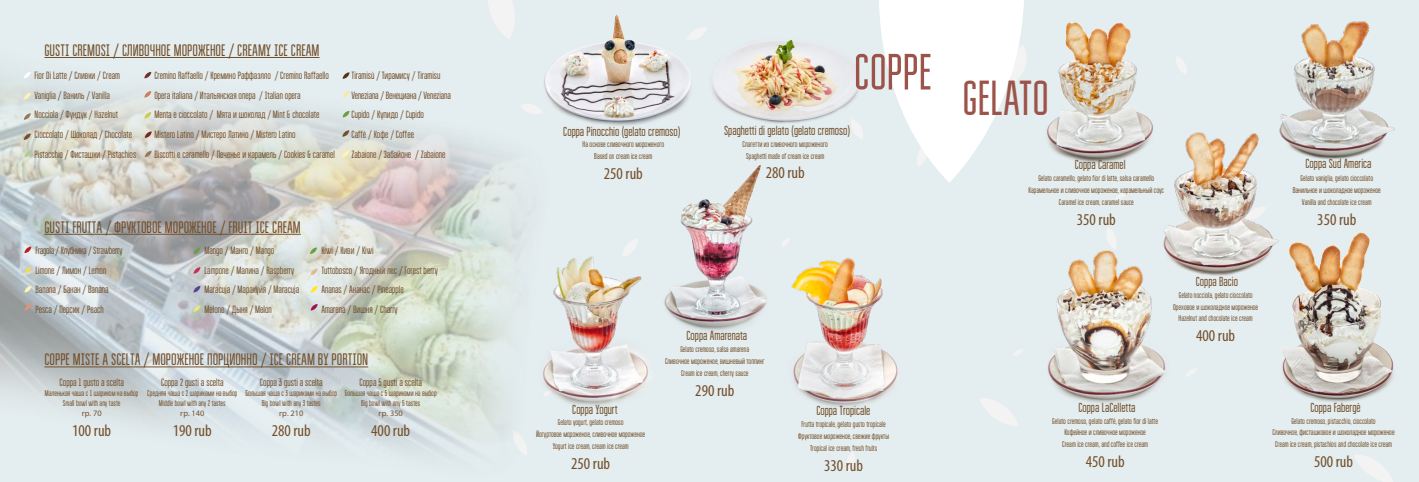
<style>
.page{position:relative;width:1419px;height:482px;background:#fff}
.page>*{position:absolute;margin:0;border:0;box-sizing:border-box;transform-origin:0 0}
.t1{font:50.84px "Bravo RG";color:#9c5349}
.t2{font:49.09px "Bravo RG";color:#9c5349}
.t3{font:16.62px "Bravo RG";color:#73502c}
.t4{font:condensed 16.54px "Myriad Pro";color:#73502c}
.t5{font:13.12px "Bravo RG";color:#73502c}
.t6{font:10.67px "Bravo RG";color:#73502c}
.t7{font:10.5px/19.6px "Bravo RG";color:#73502c}
.t8{font:8.31px/11.9px "Bravo RG";color:#73502c;text-align:center}
.t9{font:8.31px "Myriad Pro";color:#73502c}
</style>
<div class="page">
<div style="left:0;top:0;width:1419px;height:481px;background:#e4edef"></div>
<svg style="left:846px;top:452px;width:9px;height:20px"></svg>
<svg style="left:1176px;top:57px;width:11px;height:13px"></svg>
<svg style="left:1185px;top:368px;width:12px;height:9px"></svg>
<svg style="left:980px;top:398px;width:38px;height:28px"></svg>
<svg style="left:1354px;top:455px;width:39px;height:26px"></svg>
<svg style="left:1014px;top:349px;width:9px;height:7px"></svg>
<svg style="left:879px;top:0;width:146px;height:182px;fill:#fff"></svg>
<svg style="left:488px;top:0;width:22px;height:20px"></svg>
<img style="left:0;top:20px;width:527px;height:435px">
<img style="left:510px;top:0;width:182px;height:143px">
<img style="left:692px;top:27px;width:171px;height:112px">
<img style="left:791px;top:257px;width:107px;height:150px">
<img style="left:515px;top:204px;width:134px;height:227px">
<img style="left:648px;top:135px;width:141px;height:213px">
<img style="left:1025px;top:22px;width:112px;height:142px">
<img style="left:1136px;top:70px;width:130px;height:206px">
<img style="left:1259px;top:21px;width:136px;height:176px">
<img style="left:1047px;top:188px;width:136px;height:215px">
<img style="left:1266px;top:229px;width:128px;height:173px">
<hr style="left:44px;top:233px;width:257px;height:1px;background:#73502c">
<svg style="left:24px;top:246px;width:7px;height:7px"></svg>
<svg style="left:24px;top:266px;width:7px;height:7px"></svg>
<svg style="left:24px;top:286px;width:7px;height:6px"></svg>
<svg style="left:24px;top:304px;width:7px;height:6px"></svg>
<svg style="left:193px;top:267px;width:7px;height:6px"></svg>
<svg style="left:193px;top:286px;width:7px;height:6px"></svg>
<svg style="left:193px;top:247px;width:7px;height:6px"></svg>
<svg style="left:193px;top:305px;width:7px;height:6px"></svg>
<svg style="left:311px;top:286px;width:7px;height:6px"></svg>
<svg style="left:311px;top:268px;width:7px;height:7px"></svg>
<svg style="left:310px;top:247px;width:7px;height:6px"></svg>
<svg style="left:311px;top:304px;width:7px;height:6px"></svg>
<svg style="left:145px;top:131px;width:7px;height:7px"></svg>
<svg style="left:342px;top:130px;width:7px;height:6px"></svg>
<svg style="left:343px;top:111px;width:6px;height:6px"></svg>
<svg style="left:144px;top:112px;width:7px;height:6px"></svg>
<svg style="left:145px;top:151px;width:7px;height:6px"></svg>
<svg style="left:24px;top:72px;width:7px;height:6px"></svg>
<svg style="left:24px;top:93px;width:7px;height:6px"></svg>
<svg style="left:24px;top:113px;width:7px;height:7px"></svg>
<svg style="left:24px;top:133px;width:7px;height:7px"></svg>
<svg style="left:24px;top:151px;width:7px;height:6px"></svg>
<svg style="left:144px;top:72px;width:7px;height:6px"></svg>
<svg style="left:144px;top:91px;width:7px;height:6px"></svg>
<svg style="left:343px;top:91px;width:6px;height:6px"></svg>
<svg style="left:343px;top:72px;width:6px;height:7px"></svg>
<svg style="left:342px;top:150px;width:7px;height:7px"></svg>
<hr style="left:44px;top:57px;width:78px;height:1px;background:#73502c">
<hr style="left:127px;top:57px;width:192px;height:1px;background:#73502c">
<hr style="left:44px;top:366px;width:324px;height:1px;background:#73502c">
<h3 class="t3" style="left:44px;top:41px;width:277px">GUSTI СREMOSI / СЛИВОЧНОЕ МОРОЖЕНОЕ / CREAMY ICE CREAM</h3>
<p class="t7" style="left:35px;top:66px;width:103px">Fior Di Latte / Сливки / Cream<br>Vaniglia / Ваниль / Vanilla<br>Nocciola / Фундук / Hazelnut<br>Cioccolato / Шоколад / Chocolate<br>Pistacchio / Фисташки / Pistachios</p>
<p class="t7" style="left:351px;top:65px;width:101px">Tiramisù / Тирамису / Tiramisu<br>Veneziana / Венециана / Veneziana<br>Cupido / Купидо / Cupido<br>Caffè / Кофе / Coffee<br>Zabaione / Забайоне / Zabaione</p>
<p class="t7" style="left:154px;top:66px;width:182px">Cremino Raffaello / Кремино Раффаэлло / Cremino Raffaello Opera italiana / Итальянская опера / Italian opera<br>Menta e cioccolato / Мята и шоколад / Mint &amp; chocolate Mistero Latino / Мистеро Латино / Mistero Latino<br>Biscotti e caramello / Печенье и карамель / Cookies &amp; caramel</p>
<h3 class="t3" style="left:44px;top:218px;width:258px">GUSTI FRUTTA / ФРУКТОВОЕ МОРОЖЕНОЕ / FRUIT ICE CREAM</h3>
<p class="t7" style="left:35px;top:240px;width:89px">Fragola / Клубника / Strawberry<br>Limone / Лимон / Lemon<br>Banana / Банан / Banana<br>Pesca / Персик / Peach</p>
<p class="t7" style="left:204px;top:240px;width:96px">Mango / Манго / Mango<br>Lampone / Малина / Raspberry<br>Maracuja / Маракуйя / Maracuja<br>Melone / Дыня / Melon</p>
<p class="t7" style="left:321px;top:240px;width:118px">Kiwi / Киви / Kiwi<br>Tuttobosco / Ягодный леc / Forest berry<br>Ananas / Ананас / Pineapple<br>Amarena / Вишня / Charry</p>
<h3 class="t3" style="left:44px;top:350px;width:325px">COPPE MISTE A SCELTA / МОРОЖЕНОЕ ПОРЦИОННО / ICE CREAM BY PORTION</h3>
<p class="t6" style="left:60px;top:376px;width:66px">Coppa 1 gusto a scelta</p>
<p class="t8" style="left:45px;top:387px;width:95px;line-height:10px">Маленькая чаша с 1 шариком на выбор<br>Small bowl with any taste</p>
<p class="t9" style="left:82px;top:407px;width:21px">гр. 70</p>
<h3 class="t4" style="left:72px;top:420px;width:41px">100 rub</h3>
<p class="t6" style="left:161px;top:376px;width:64px">Coppa 2 gusti a scelta</p>
<p class="t8" style="left:147px;top:387px;width:92px;line-height:10px">Средняя чаша с 2 шариками на выбор<br>Middle bowl with any 2 tastes</p>
<p class="t9" style="left:180px;top:407px;width:26px">гр. 140</p>
<h3 class="t4" style="left:173px;top:420px;width:41px">190 rub</h3>
<p class="t6" style="left:260px;top:376px;width:64px">Coppa 3 gusti a scelta</p>
<p class="t8" style="left:245px;top:387px;width:93px;line-height:10px">Большая чаша с 3 шариками на выбор<br>Big bowl with any 3 tastes</p>
<p class="t9" style="left:279px;top:407px;width:26px">гр. 210</p>
<h3 class="t4" style="left:272px;top:420px;width:41px">280 rub</h3>
<p class="t6" style="left:359px;top:376px;width:64px">Coppa 5 gusti a scelta</p>
<p class="t8" style="left:345px;top:387px;width:93px;line-height:10px">Большая чаша с 5 шариками на выбор<br>Big bowl with any 5 tastes</p>
<p class="t9" style="left:379px;top:407px;width:26px">гр. 350</p>
<h3 class="t4" style="left:371px;top:420px;width:41px">400 rub</h3>
<h3 class="t5" style="left:563px;top:124px;width:119px">Coppa Pinocchio (gelato cremoso)</h3>
<p class="t8" style="left:583px;top:138px;width:83px">На основе сливочного мороженого<br>Based on cream ice cream</p>
<h3 class="t4" style="left:604px;top:164px;width:41px">250 rub</h3>
<h1 class="t1" style="left:854px;top:45px;width:80px">COPPE</h1>
<h3 class="t5" style="left:724px;top:123px;width:128px">Spaghetti di gelato (gelato cremoso)</h3>
<p class="t8" style="left:742px;top:138px;width:87px">Спагетти из сливочного мороженого<br>Spaghetti made of cream ice cream</p>
<h3 class="t4" style="left:766px;top:163px;width:41px">280 rub</h3>
<h3 class="t5" style="left:572px;top:401px;width:47px">Coppa Yogurt</h3>
<p class="t8" style="left:536px;top:416px;width:111px">Gelato yogurt, gelato cremoso<br>Йогуртовое мороженое, сливочное мороженое<br>Yogurt ice cream, cream ice cream</p>
<h3 class="t4" style="left:571px;top:453px;width:41px">250 rub</h3>
<h3 class="t5" style="left:686px;top:328px;width:62px">Coppa Amarenata</h3>
<p class="t8" style="left:665px;top:343px;width:101px">Gelato cremoso, salsa amarena<br>Сливочное мороженое, вишневый топпинг<br>Сream ice cream, cherry sauce</p>
<h3 class="t4" style="left:695px;top:380px;width:41px">290 rub</h3>
<h3 class="t5" style="left:816px;top:403px;width:56px">Coppa Tropicale</h3>
<p class="t8" style="left:798px;top:418px;width:92px">Frutta tropicale, gelato gusto tropicale<br>Фруктовое мороженое, свежие фрукты<br>Tropical ice cream, fresh fruits</p>
<h3 class="t4" style="left:824px;top:455px;width:41px">330 rub</h3>
<h2 class="t2" style="left:962px;top:71px;width:88px">GELATO</h2>
<h3 class="t5" style="left:1075px;top:157px;width:52px">Coppa Caramel</h3>
<p class="t8" style="left:1028px;top:172px;width:137px">Gelato caramello, gelato fior di latte, salsa caramello<br>Карамельное и сливочное мороженое, карамельный соус<br>Сaramel ice cream, caramel sauce</p>
<h3 class="t4" style="left:1077px;top:209px;width:41px">350 rub</h3>
<h3 class="t5" style="left:1196px;top:274px;width:44px">Coppa Bacio</h3>
<p class="t8" style="left:1173px;top:288px;width:86px">Gelato nocciola, gelato cioccolato<br>Ореховое и шоколадное мороженое<br>Hazelnut and chocolate ice cream</p>
<h3 class="t4" style="left:1196px;top:325px;width:41px">400 rub</h3>
<h3 class="t5" style="left:1305px;top:157px;width:67px">Coppa Sud America</h3>
<p class="t8" style="left:1293px;top:172px;width:90px">Gelato vaniglia, gelato cioccolato<br>Ванильное и шоколадное мороженое<br>Vanilla and chocolate ice cream</p>
<h3 class="t4" style="left:1317px;top:209px;width:41px">350 rub</h3>
<h3 class="t5" style="left:1078px;top:399px;width:59px">Coppa LaCelletta</h3>
<p class="t8" style="left:1052px;top:414px;width:107px">Gelato cremoso, gelato caffè, gelato fior di latte<br>Кофейное и сливочное мороженое<br>Сream ice cream, and coffee ice cream</p>
<h3 class="t4" style="left:1085px;top:451px;width:41px">450 rub</h3>
<h3 class="t5" style="left:1310px;top:399px;width:52px">Coppa Fabergè</h3>
<p class="t8" style="left:1272px;top:414px;width:124px">Gelato cremoso, pistacchio, cioccolato<br>Сливочное, фисташковое и шоколадное мороженое<br>Сream ice cream, pistachios and chocolate ice cream</p>
<h3 class="t4" style="left:1314px;top:451px;width:41px">500 rub</h3>
</div>
